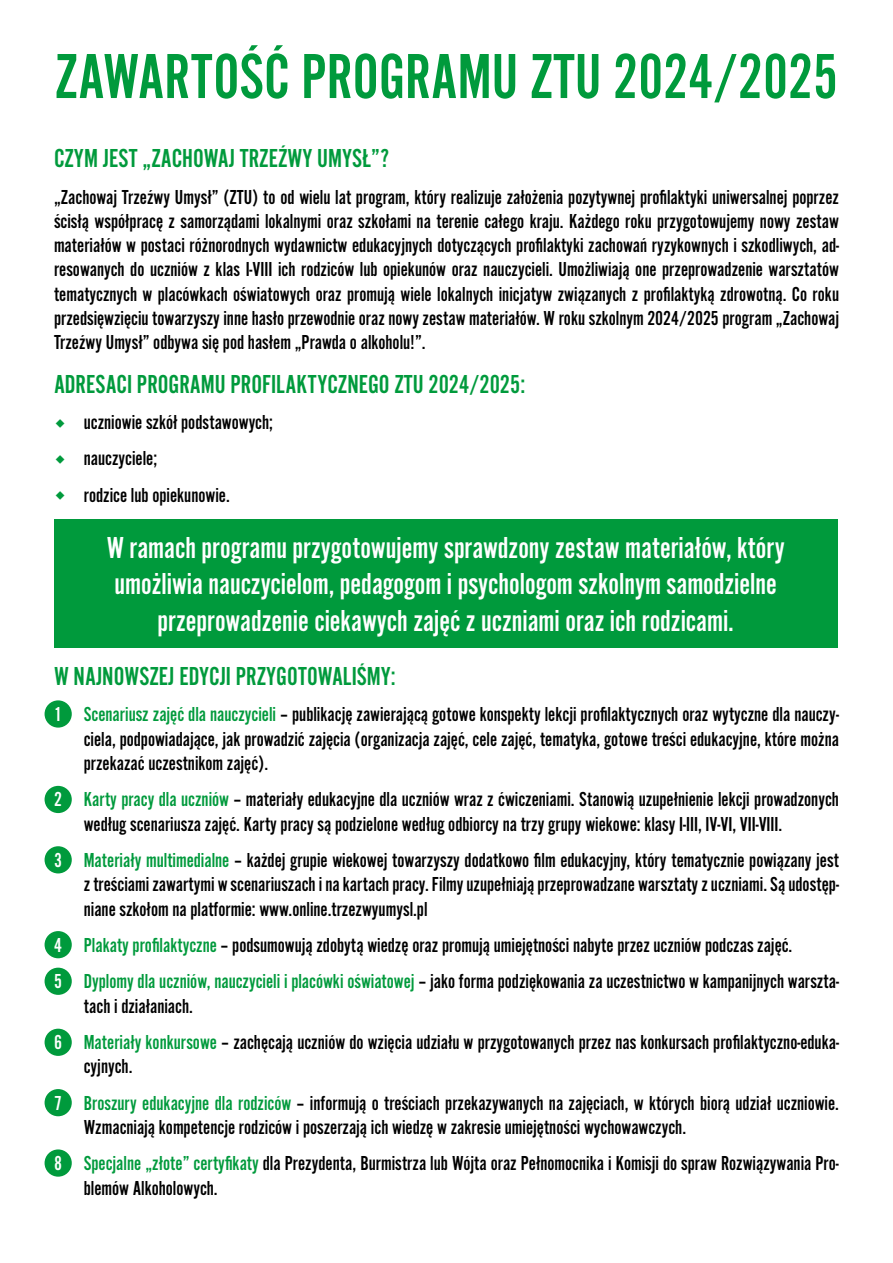
<style>
.page{position:relative;width:893px;height:1263px;background:#fff}
.page>*{position:absolute;margin:0;border:0;box-sizing:border-box;transform-origin:0 0}
.t1{font:66px "Alternate Gothic Pro No 2";color:#009a3c}
.t2{font:31.5px/36.5px "Alternate Gothic Pro No 2";color:#fff;text-align:center}
.t3{font:27px "Alternate Gothic Pro No 2";color:#009a3c}
.t4{font:21px/24.3px "Alternate Gothic Pro No 2";color:#000}
.s1{color:#fff}
.s2{color:#009a3c}
</style>
<div class="page">
<div style="left:45px;top:1149px;width:27px;height:28px;background:#009a3c;border-radius:50%"></div>
<div style="left:45px;top:1089px;width:27px;height:27px;background:#009a3c;border-radius:50%"></div>
<div style="left:45px;top:1029px;width:27px;height:27px;background:#009a3c;border-radius:50%"></div>
<div style="left:45px;top:968px;width:27px;height:27px;background:#009a3c;border-radius:50%"></div>
<div style="left:45px;top:931px;width:27px;height:27px;background:#009a3c;border-radius:50%"></div>
<div style="left:45px;top:846px;width:27px;height:27px;background:#009a3c;border-radius:50%"></div>
<div style="left:45px;top:786px;width:27px;height:27px;background:#009a3c;border-radius:50%"></div>
<div style="left:45px;top:700px;width:27px;height:28px;background:#009a3c;border-radius:50%"></div>
<div style="left:54px;top:520px;width:783px;height:128px;background:#009a3c"></div>
<h1 class="t1" style="left:55px;top:43px;width:785px">ZAWARTOŚĆ PROGRAMU ZTU 2024/2025</h1>
<p class="t3" style="left:54px;top:145px;width:337px">CZYM JEST „ZACHOWAJ TRZEŹWY UMYSŁ”?</p>
<p class="t4" style="left:54px;top:184px;width:787px;text-align:justify">„Zachowaj Trzeźwy Umysł” (ZTU) to od wielu lat program, który realizuje założenia pozytywnej profilaktyki uniwersalnej poprzez ścisłą współpracę z samorządami lokalnymi oraz szkołami na terenie całego kraju. Każdego roku przygotowujemy nowy zestaw materiałów w postaci różnorodnych wydawnictw edukacyjnych dotyczących profilaktyki zachowań ryzykownych i szkodliwych, ad&shy;resowanych do uczniów z klas I-VIII ich rodziców lub opiekunów oraz nauczycieli. Umożliwiają one przeprowadzenie warsztatów tematycznych w placówkach oświatowych oraz promują wiele lokalnych inicjatyw związanych z profilaktyką zdrowotną. Co roku przedsięwzięciu towarzyszy inne hasło przewodnie oraz nowy zestaw materiałów. W roku szkolnym 2024/2025 program „Zachowaj Trzeźwy Umysł” odbywa się pod hasłem „Prawda o alkoholu!”.</p>
<p class="t3" style="left:54px;top:370px;width:473px">ADRESACI PROGRAMU PROFILAKTYCZNEGO ZTU 2024/2025:</p>
<p class="t4" style="left:84px;top:404px;width:191px;line-height:36.3px">uczniowie szkół podstawowych; nauczyciele;<br>rodzice lub opiekunowie.</p>
<h2 class="t2" style="left:107px;top:529px;width:679px">W ramach programu przygotowujemy sprawdzony zestaw materiałów, który umożliwia nauczycielom, pedagogom i psychologom szkolnym samodzielne przeprowadzenie ciekawych zajęć z uczniami oraz ich rodzicami.</h2>
<p class="t3" style="left:54px;top:662px;width:343px">W NAJNOWSZEJ EDYCJI PRZYGOTOWALIŚMY:</p>
<p class="t4" style="left:84px;top:702px;width:757px;text-align:justify;text-indent:-30px"><span class="s1">1</span> <span class="s2">Scenariusz zajęć dla nauczycieli</span> – publikację zawierającą gotowe konspekty lekcji profilaktycznych oraz wytyczne dla nauczy&shy;ciela, podpowiadające, jak prowadzić zajęcia (organizacja zajęć, cele zajęć, tematyka, gotowe treści edukacyjne, które można przekazać uczestnikom zajęć).</p>
<p class="t4" style="left:84px;top:787px;width:757px;text-indent:-30px"><span class="s1">2</span> <span class="s2">Karty pracy dla uczniów</span> – materiały edukacyjne dla uczniów wraz z ćwiczeniami. Stanowią uzupełnienie lekcji prowadzonych według scenariusza zajęć. Karty pracy są podzielone według odbiorcy na trzy grupy wiekowe: klasy I-III, IV-VI, VII-VIII.</p>
<p class="t4" style="left:84px;top:848px;width:757px;text-align:justify;text-indent:-30px"><span class="s1">3</span> <span class="s2">Materiały multimedialne</span> – każdej grupie wiekowej towarzyszy dodatkowo film edukacyjny, który tematycznie powiązany jest z treściami zawartymi w scenariuszach i na kartach pracy. Filmy uzupełniają przeprowadzane warsztaty z uczniami. Są udostęp&shy;niane szkołom na platformie: www.online.trzezwyumysl.pl</p>
<p class="t4" style="left:54px;top:927px;width:786px;line-height:36.3px"><span class="s1">4</span> <span class="s2">Plakaty profilaktyczne</span> – podsumowują zdobytą wiedzę oraz promują umiejętności nabyte przez uczniów podczas zajęć.<br><span class="s1">5</span> <span class="s2">Dyplomy dla uczniów, nauczycieli i placówki oświatowej</span> – jako forma podziękowania za uczestnictwo w kampanijnych warszta-</p>
<p class="t4" style="left:54px;top:987px;width:786px;line-height:36.3px;text-indent:30px">tach i działaniach.<br><span class="s1">6</span> <span class="s2">Materiały konkursowe</span> – zachęcają uczniów do wzięcia udziału w przygotowanych przez nas konkursach profilaktyczno-eduka-</p>
<p class="t4" style="left:54px;top:1048px;width:786px;line-height:36.3px;text-indent:30px">cyjnych.<br><span class="s1">7</span> <span class="s2">Broszury edukacyjne dla rodziców</span> – informują o treściach przekazywanych na zajęciach, w których biorą udział uczniowie.</p>
<p class="t4" style="left:54px;top:1109px;width:786px;line-height:36.3px;text-indent:30px">Wzmacniają kompetencje rodziców i poszerzają ich wiedzę w zakresie umiejętności wychowawczych.<br><span class="s1">8</span> <span class="s2">Specjalne „złote” certyfikaty</span> dla Prezydenta, Burmistrza lub Wójta oraz Pełnomocnika i Komisji do spraw Rozwiązywania Pro-</p>
<p class="t4" style="left:84px;top:1175px;width:135px">blemów Alkoholowych.</p>
</div>
